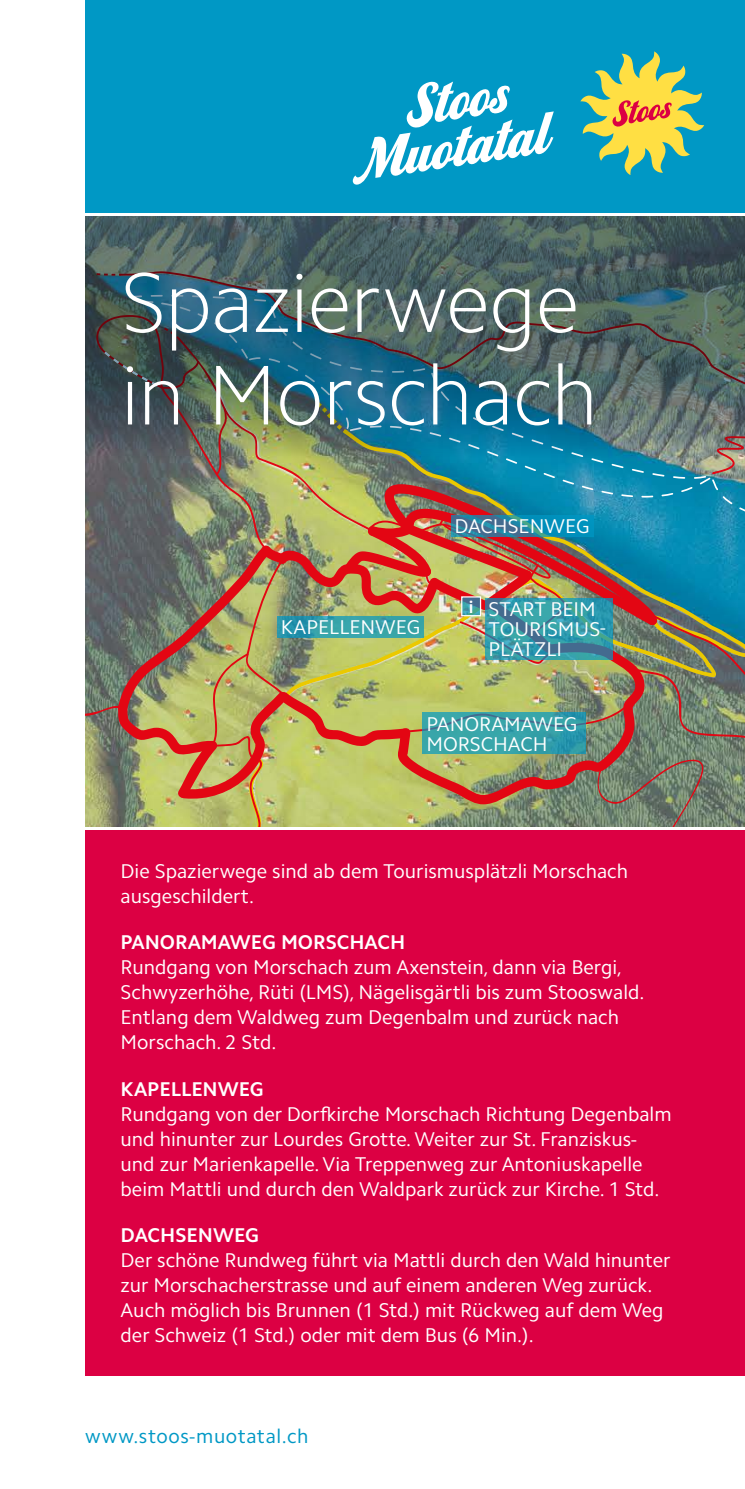
<style>
.page{position:relative;width:745px;height:1489px;background:#fff}
.page>*{position:absolute;margin:0;border:0;box-sizing:border-box;transform-origin:0 0}
.t1{font:100 85px/92.5px "Camphor Pro";letter-spacing:-.01em;color:#fff}
.t2{font:20px/25px "Camphor Pro";color:#fff}
.t3{font:700 20px "Camphor Pro";color:#fff}
.t4{font:20px "Camphor Pro";letter-spacing:.03em;color:#0098c5}
.t5{font:700 17.5px "Camphor Pro";color:#fff}
</style>
<div class="page">
<img style="left:85px;top:457px;width:659px;height:369px">
<svg style="left:422px;top:712px;width:163px;height:42px;fill:#39a5a9"></svg>
<svg style="left:484px;top:598px;width:128px;height:62px"></svg>
<svg style="left:277px;top:615px;width:146px;height:22px;fill:#37a3a9"></svg>
<svg style="left:450px;top:514px;width:142px;height:22px"></svg>
<svg style="left:463px;top:598px;width:16px;height:16px"></svg>
<div style="left:461px;top:596px;width:20px;height:20px;border:1px solid #fff"></div>
<img style="left:85px;top:216px;width:659px;height:241px">
<div style="left:85px;top:829px;width:659px;height:546px;background:#dc0043"></div>
<div style="left:85px;top:0;width:659px;height:213px;background:#0098c5"></div>
<svg style="left:580px;top:51px;width:123px;height:124px"></svg>
<svg style="left:352px;top:81px;width:201px;height:104px"></svg>
<h1 class="t1" style="left:120px;top:256px;width:479px">Spazierwege in Morschach</h1>
<p class="t2" style="left:454px;top:513px;width:137px">DACHSENWEG</p>
<p class="t2" style="left:281px;top:614px;width:141px">KAPELLENWEG</p>
<p class="t5" style="left:468px;top:596px;width:6px">i</p>
<p class="t2" style="left:488px;top:599px;width:119px;line-height:20px">START BEIM<br>TOURISMUS-<br>PLÄTZLI</p>
<p class="t2" style="left:426px;top:714px;width:152px;line-height:20px">PANORAMAWEG<br>MORSCHACH</p>
<p class="t2" style="left:120px;top:858px;width:508px">Die Spazierwege sind ab dem Tourismusplätzli Morschach ausgeschildert.</p>
<p class="t3" style="left:120px;top:930px;width:286px">PANORAMAWEG MORSCHACH</p>
<p class="t2" style="left:120px;top:954px;width:525px">Rundgang von Morschach zum Axenstein, dann via Bergi, Schwyzerhöhe, Rüti (LMS), Nägelisgärtli bis zum Stooswald.<br>Entlang dem Waldweg zum Degenbalm und zurück nach Morschach. 2 Std.</p>
<p class="t3" style="left:120px;top:1076px;width:145px">KAPELLENWEG</p>
<p class="t2" style="left:120px;top:1101px;width:552px">Rundgang von der Dorfkirche Morschach Richtung Degenbalm und hinunter zur Lourdes Grotte. Weiter zur St. Franziskus&shy;und zur Marienkapelle. Via Treppenweg zur Antoniuskapelle beim Mattli und durch den Waldpark zurück zur Kirche. 1 Std.</p>
<p class="t3" style="left:120px;top:1222px;width:140px">DACHSENWEG</p>
<p class="t2" style="left:120px;top:1247px;width:551px">Der schöne Rundweg führt via Mattli durch den Wald hinunter zur Morschacherstrasse und auf einem anderen Weg zurück.<br>Auch möglich bis Brunnen (1 Std.) mit Rückweg auf dem Weg der Schweiz (1 Std.) oder mit dem Bus (6 Min.).</p>
<p class="t4" style="left:85px;top:1424px;width:225px">www.stoos-muotatal.ch</p>
</div>
